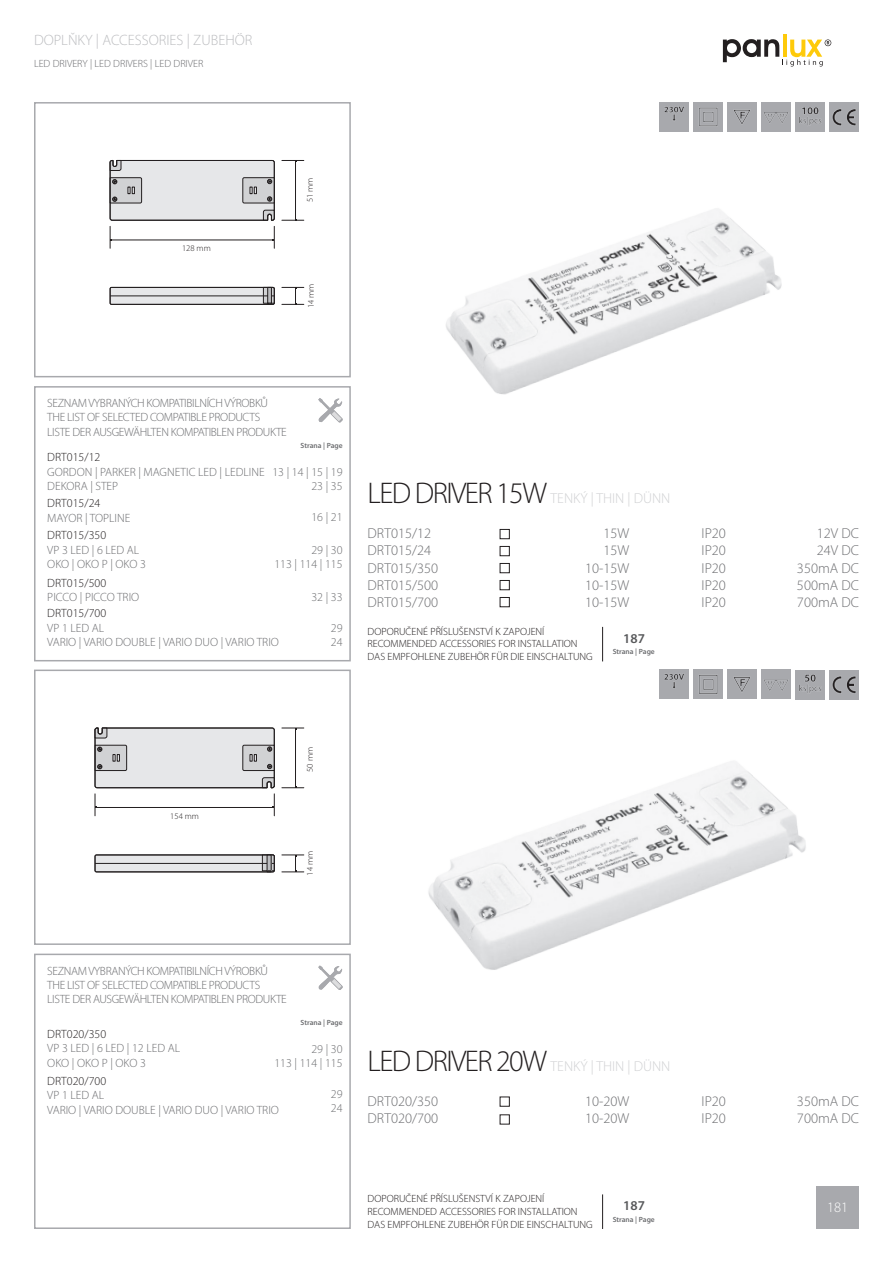
<style>
.page{position:relative;width:893px;height:1263px;background:#fff}
.page>*{position:absolute;margin:0;border:0;box-sizing:border-box;transform-origin:0 0}
.t1{font:300 15px "Myriad Pro";color:#bcbdc0}
.t2{font:300 14.4px/17.2px "Myriad Pro";color:#6c6d70}
.t3{font:300 14.4px "Myriad Pro";color:#cfd0d2}
.t4{font:300 14.4px "Myriad Pro";color:#fff}
.t5{font:600 13.5px "Myriad Pro";color:#57585a}
.t6{font:300 12px "Myriad Pro";letter-spacing:-.03em;color:#6c6d70}
.t7{font:300 12px "Myriad Pro";color:#6c6d70}
.t8{font:300 12px "Myriad Pro";color:#231f20}
.t9{font:300 12px "Myriad Pro";letter-spacing:-.005em;color:#6c6d70}
.t10{font:300 10.5px "Myriad Pro";color:#231f20}
.t11{font:300 10.5px "Myriad Pro";color:#6c6d70}
.t12{font:300 8.7px "Myriad Pro";color:#231f20}
.t13{font:600 7.5px "Myriad Pro";color:#6c6d70}
.s1{font-size:30px;color:#231f20}
</style>
<div class="page">
<hr style="left:783px;top:34px;width:4px;height:23px;background:#feca0a">
<svg style="left:723px;top:39px;width:108px;height:28px"></svg>
<div style="left:816px;top:1186px;width:43px;height:43px;background:#a8a9ad"></div>
<div style="left:34px;top:954px;width:317px;height:275px;border:2px solid #a8a9ad"></div>
<div style="left:34px;top:669px;width:317px;height:276px;border:2px solid #a8a9ad"></div>
<img style="left:761px;top:669px;width:30px;height:30px">
<img style="left:829px;top:670px;width:30px;height:29px">
<img style="left:693px;top:669px;width:30px;height:30px">
<img style="left:795px;top:670px;width:30px;height:29px">
<img style="left:727px;top:669px;width:30px;height:30px">
<img style="left:659px;top:669px;width:30px;height:30px">
<svg style="left:95px;top:728px;width:180px;height:60px;background:#d4d5d7"></svg>
<div style="left:95px;top:855px;width:179px;height:17px;background:#e6e7e9"></div>
<hr style="left:95px;top:863px;width:179px;height:1px;background:#231f20">
<svg style="left:262px;top:857px;width:10px;height:13px"></svg>
<div style="left:95px;top:855px;width:179px;height:17px;border:1px solid #231f20"></div>
<svg style="left:282px;top:855px;width:22px;height:18px"></svg>
<hr style="left:295px;top:729px;width:1px;height:58px;background:#231f20">
<svg style="left:282px;top:786px;width:22px;height:2px"></svg>
<svg style="left:282px;top:728px;width:22px;height:1px"></svg>
<hr style="left:96px;top:807px;width:177px;height:1px;background:#231f20">
<svg style="left:95px;top:794px;width:2px;height:22px"></svg>
<svg style="left:273px;top:794px;width:2px;height:22px"></svg>
<img style="left:428px;top:761px;width:378px;height:209px">
<hr style="left:602px;top:1194px;width:1px;height:35px;background:#231f20">
<svg style="left:318px;top:965px;width:25px;height:25px"></svg>
<div style="left:333px;top:980px;width:8px;height:7px;background:#d7d8da"></div>
<svg style="left:334px;top:979px;width:7px;height:7px"></svg>
<svg style="left:332px;top:981px;width:8px;height:7px"></svg>
<div style="left:34px;top:386px;width:317px;height:275px;border:2px solid #a8a9ad"></div>
<div style="left:34px;top:102px;width:317px;height:275px;border:2px solid #a8a9ad"></div>
<img style="left:761px;top:102px;width:30px;height:30px">
<img style="left:829px;top:102px;width:30px;height:30px">
<img style="left:693px;top:102px;width:30px;height:30px">
<img style="left:795px;top:102px;width:30px;height:30px">
<img style="left:727px;top:102px;width:30px;height:30px">
<img style="left:659px;top:102px;width:30px;height:30px">
<div style="left:110px;top:287px;width:164px;height:17px;background:#e6e7e9"></div>
<div style="left:110px;top:287px;width:164px;height:17px;border:1px solid #231f20"></div>
<hr style="left:110px;top:296px;width:164px;height:1px;background:#231f20">
<svg style="left:263px;top:289px;width:9px;height:14px"></svg>
<div style="left:110px;top:287px;width:164px;height:18px;border:1px solid #231f20"></div>
<svg style="left:282px;top:287px;width:22px;height:18px"></svg>
<hr style="left:295px;top:161px;width:1px;height:59px;background:#231f20">
<svg style="left:282px;top:219px;width:22px;height:2px"></svg>
<svg style="left:282px;top:160px;width:22px;height:2px"></svg>
<svg style="left:110px;top:160px;width:165px;height:88px"></svg>
<img style="left:446px;top:209px;width:336px;height:186px">
<hr style="left:602px;top:627px;width:1px;height:34px;background:#231f20">
<svg style="left:318px;top:398px;width:25px;height:25px"></svg>
<svg style="left:333px;top:412px;width:8px;height:8px"></svg>
<svg style="left:332px;top:413px;width:8px;height:8px"></svg>
<div style="left:500px;top:529px;width:9px;height:10px;border:1px solid #231f20"></div>
<div style="left:500px;top:546px;width:9px;height:10px;border:1px solid #231f20"></div>
<div style="left:500px;top:563px;width:9px;height:10px;border:1px solid #231f20"></div>
<div style="left:500px;top:580px;width:9px;height:10px;border:1px solid #231f20"></div>
<div style="left:500px;top:597px;width:9px;height:10px;border:1px solid #231f20"></div>
<p class="t1" style="left:34px;top:31px;width:220px">DOPLŇKY | ACCESSORIES | ZUBEHÖR</p>
<p class="t11" style="left:34px;top:58px;width:171px">LED DRIVERY | LED DRIVERS | LED DRIVER</p>
<p class="t12" style="left:182px;top:243px;width:30px">128 mm</p>
<p class="t12" style="left:305px;top:202px;width:26px;rotate:-90deg">51 mm</p>
<p class="t12" style="left:306px;top:308px;width:26px;rotate:-90deg">14 mm</p>
<p class="t6" style="left:47px;top:396px;width:222px">SEZNAM VYBRANÝCH KOMPATIBILNÍCH VÝROBKŮ</p>
<p class="t6" style="left:47px;top:410px;width:214px">THE LIST OF SELECTED COMPATIBLE PRODUCTS</p>
<p class="t6" style="left:47px;top:425px;width:241px">LISTE DER AUSGEWÄHLTEN KOMPATIBLEN PRODUKTE</p>
<p class="t13" style="left:301px;top:441px;width:44px">Strana | Page</p>
<p class="t8" style="left:47px;top:450px;width:55px">DRT015/12</p>
<p class="t8" style="left:47px;top:496px;width:55px">DRT015/24</p>
<p class="t7" style="left:47px;top:464px;width:219px">GORDON | PARKER | MAGNETIC LED | LEDLINE</p>
<p class="t7" style="left:47px;top:479px;width:72px">DEKORA | STEP</p>
<p class="t7" style="left:47px;top:511px;width:84px">MAYOR | TOPLINE</p>
<p class="t6" style="left:272px;top:464px;width:72px">13 | 14 | 15 | 19</p>
<p class="t6" style="left:311px;top:479px;width:33px">23 | 35</p>
<p class="t6" style="left:311px;top:510px;width:33px">16 | 21</p>
<p class="t8" style="left:47px;top:528px;width:60px">DRT015/350</p>
<p class="t8" style="left:47px;top:575px;width:60px">DRT015/500</p>
<p class="t8" style="left:47px;top:606px;width:60px">DRT015/700</p>
<p class="t7" style="left:47px;top:543px;width:94px">VP 3 LED | 6 LED AL</p>
<p class="t9" style="left:47px;top:557px;width:100px">OKO | OKO P | OKO 3</p>
<p class="t7" style="left:47px;top:590px;width:93px">PICCO | PICCO TRIO</p>
<p class="t6" style="left:47px;top:621px;width:58px">VP 1 LED AL</p>
<p class="t7" style="left:47px;top:635px;width:233px">VARIO | VARIO DOUBLE | VARIO DUO | VARIO TRIO</p>
<p class="t6" style="left:311px;top:543px;width:33px">29 | 30</p>
<p class="t7" style="left:274px;top:557px;width:70px">113 | 114 | 115</p>
<p class="t6" style="left:311px;top:590px;width:33px">32 | 33</p>
<p class="t6" style="left:331px;top:621px;width:13px">29</p>
<p class="t6" style="left:331px;top:635px;width:13px">24</p>
<p class="t3" style="left:367px;top:490px;width:305px"><span class="s1">LED DRIVER 15W</span> TENKÝ | THIN | DÜNN</p>
<p class="t2" style="left:368px;top:524px;width:65px">DRT015/12<br>DRT015/24</p>
<p class="t2" style="left:368px;top:559px;width:72px">DRT015/350<br>DRT015/500</p>
<p class="t2" style="left:368px;top:594px;width:72px">DRT015/700</p>
<p class="t2" style="left:603px;top:524px;width:27px">15W</p>
<p class="t2" style="left:603px;top:542px;width:27px">15W</p>
<p class="t2" style="left:585px;top:559px;width:46px">10-15W</p>
<p class="t2" style="left:585px;top:576px;width:46px">10-15W</p>
<p class="t2" style="left:585px;top:594px;width:46px">10-15W</p>
<p class="t10" style="left:368px;top:625px;width:178px">DOPORUČENÉ PŘÍSLUŠENSTVÍ K ZAPOJENÍ</p>
<p class="t10" style="left:368px;top:637px;width:212px">RECOMMENDED ACCESSORIES FOR INSTALLATION</p>
<p class="t10" style="left:368px;top:650px;width:227px">DAS EMPFOHLENE ZUBEHÖR FÜR DIE EINSCHALTUNG</p>
<p class="t5" style="left:623px;top:629px;width:23px">187</p>
<p class="t13" style="left:613px;top:647px;width:44px">Strana | Page</p>
<p class="t2" style="left:702px;top:524px;width:26px">IP20</p>
<p class="t2" style="left:702px;top:542px;width:26px;text-align:justify">IP20<br>IP20<br>IP20<br>IP20</p>
<p class="t12" style="left:170px;top:810px;width:30px">154 mm</p>
<p class="t12" style="left:305px;top:772px;width:26px;rotate:-90deg">50 mm</p>
<p class="t12" style="left:305px;top:876px;width:26px;rotate:-90deg">14 mm</p>
<p class="t6" style="left:47px;top:963px;width:222px">SEZNAM VYBRANÝCH KOMPATIBILNÍCH VÝROBKŮ</p>
<p class="t6" style="left:47px;top:978px;width:214px">THE LIST OF SELECTED COMPATIBLE PRODUCTS</p>
<p class="t6" style="left:47px;top:992px;width:241px">LISTE DER AUSGEWÄHLTEN KOMPATIBLEN PRODUKTE</p>
<p class="t13" style="left:301px;top:1018px;width:44px">Strana | Page</p>
<p class="t6" style="left:311px;top:1041px;width:33px">29 | 30</p>
<p class="t7" style="left:274px;top:1056px;width:70px">113 | 114 | 115</p>
<p class="t6" style="left:331px;top:1087px;width:13px">29</p>
<p class="t6" style="left:331px;top:1101px;width:13px">24</p>
<p class="t8" style="left:47px;top:1026px;width:60px">DRT020/350</p>
<p class="t8" style="left:47px;top:1074px;width:60px">DRT020/700</p>
<p class="t7" style="left:47px;top:1041px;width:134px">VP 3 LED | 6 LED | 12 LED AL</p>
<p class="t9" style="left:47px;top:1055px;width:100px">OKO | OKO P | OKO 3</p>
<p class="t6" style="left:47px;top:1088px;width:58px">VP 1 LED AL</p>
<p class="t7" style="left:47px;top:1102px;width:233px">VARIO | VARIO DOUBLE | VARIO DUO | VARIO TRIO</p>
<p class="t3" style="left:367px;top:1057px;width:305px"><span class="s1">LED DRIVER 20W</span> TENKÝ | THIN | DÜNN</p>
<p class="t2" style="left:368px;top:1092px;width:72px">DRT020/350</p>
<p class="t2" style="left:368px;top:1109px;width:72px">DRT020/700</p>
<p class="t2" style="left:585px;top:1092px;width:46px">10-20W</p>
<p class="t2" style="left:585px;top:1109px;width:46px">10-20W</p>
<p class="t10" style="left:368px;top:1192px;width:178px">DOPORUČENÉ PŘÍSLUŠENSTVÍ K ZAPOJENÍ</p>
<p class="t10" style="left:368px;top:1205px;width:212px">RECOMMENDED ACCESSORIES FOR INSTALLATION</p>
<p class="t10" style="left:368px;top:1218px;width:227px">DAS EMPFOHLENE ZUBEHÖR FÜR DIE EINSCHALTUNG</p>
<p class="t5" style="left:623px;top:1197px;width:23px">187</p>
<p class="t13" style="left:613px;top:1214px;width:44px">Strana | Page</p>
<p class="t2" style="left:702px;top:1092px;width:26px">IP20</p>
<p class="t2" style="left:702px;top:1109px;width:26px">IP20</p>
<p class="t2" style="left:817px;top:524px;width:44px">12V DC</p>
<p class="t2" style="left:817px;top:542px;width:44px">24V DC</p>
<p class="t2" style="left:797px;top:559px;width:63px">350mA DC</p>
<p class="t2" style="left:797px;top:576px;width:63px">500mA DC</p>
<p class="t2" style="left:797px;top:594px;width:63px">700mA DC</p>
<p class="t2" style="left:797px;top:1092px;width:63px">350mA DC</p>
<p class="t2" style="left:797px;top:1109px;width:63px">700mA DC</p>
<p class="t4" style="left:827px;top:1198px;width:23px">181</p>
</div>
